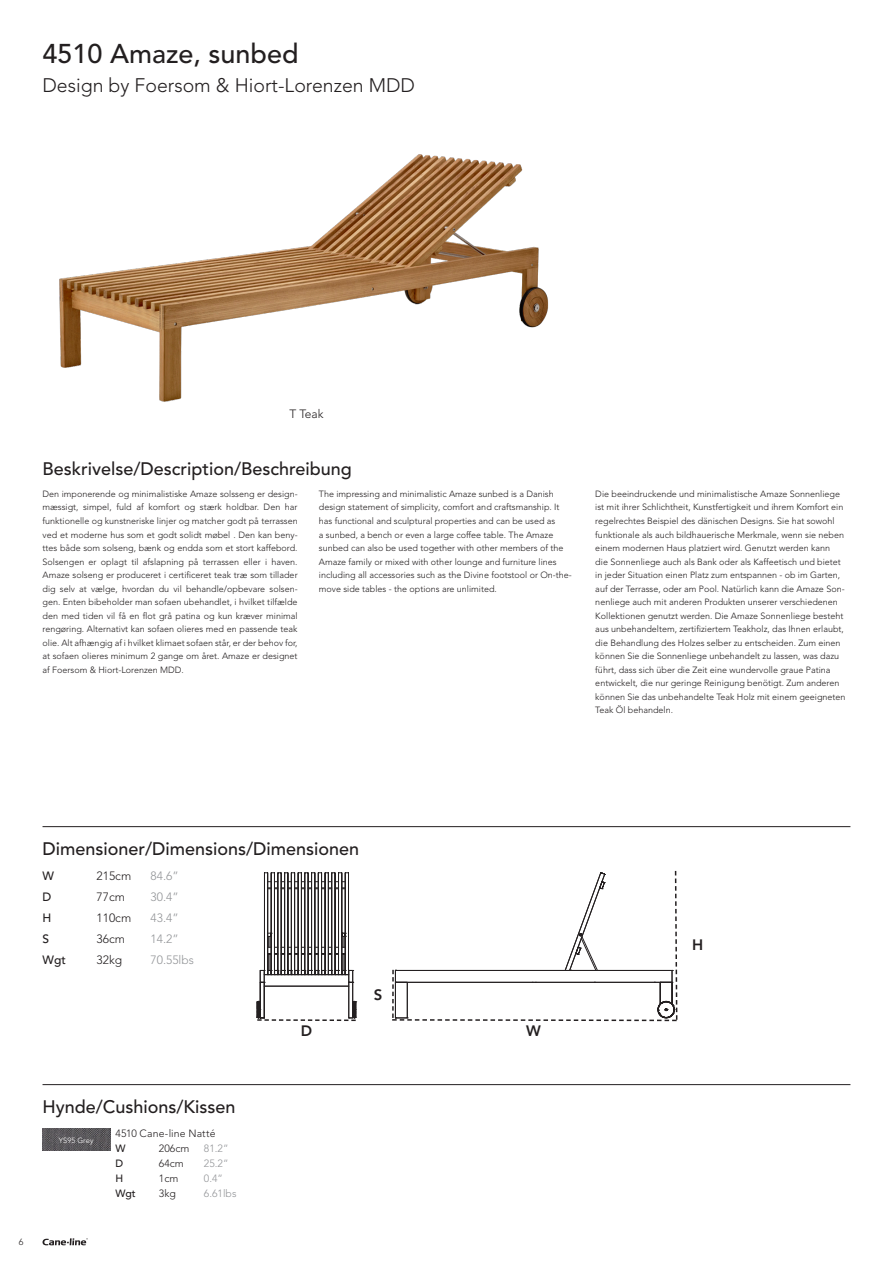
<style>
.page{position:relative;width:893px;height:1263px;background:#fff}
.page>*{position:absolute;margin:0;border:0;box-sizing:border-box;transform-origin:0 0}
.t1{font:500 27px "Avenir LT Pro";color:#231f20}
.t2{font:300 19.5px "Avenir LT Pro";color:#231f20}
.t3{font:500 18px "Avenir LT Pro";color:#231f20}
.t4{font:800 15px "Avenir LT Pro";color:#231f20}
.t5{font:300 12px "Avenir LT Pro";color:#939598}
.t6{font:300 12px "Avenir LT Pro";color:#231f20}
.t7{font:500 12px "Avenir LT Pro";color:#231f20}
.t8{font:300 10.5px "Avenir LT Pro";color:#231f20}
.t9{font:300 10.5px "Avenir LT Pro";color:#939598}
.t10{font:500 10.5px "Avenir LT Pro";color:#231f20}
.t11{font:300 9px/13.5px "Avenir LT Pro";color:#231f20}
.t12{font:300 7.5px "Avenir LT Pro";letter-spacing:.01em;color:#fff}
</style>
<div class="page">
<hr style="left:43px;top:826px;width:807px;height:1px;background:#231f20">
<hr style="left:43px;top:1084px;width:807px;height:1px;background:#231f20">
<img style="left:59px;top:154px;width:490px;height:248px">
<svg style="left:392px;top:870px;width:286px;height:152px"></svg>
<svg style="left:256px;top:872px;width:101px;height:149px"></svg>
<img style="left:43px;top:1129px;width:67px;height:22px">
<svg style="left:42px;top:1238px;width:46px;height:7px"></svg>
<p class="t1" style="left:43px;top:38px;width:258px">4510 Amaze, sunbed</p>
<p class="t2" style="left:43px;top:73px;width:374px">Design by Foersom &amp; Hiort-Lorenzen MDD</p>
<p class="t6" style="left:289px;top:406px;width:36px">T Teak</p>
<h3 class="t3" style="left:43px;top:458px;width:311px">Beskrivelse/Description/Beschreibung</h3>
<p class="t11" style="left:43px;top:487px;width:257px;text-align:justify">Den imponerende og minimalistiske Amaze solsseng er design&shy;mæssigt, simpel, fuld af komfort og stærk holdbar. Den har funktionelle og kunstneriske linjer og matcher godt på terrassen ved et moderne hus som et godt solidt møbel . Den kan beny&shy;ttes både som solseng, bænk og endda som et stort kaffebord.<br>Solsengen er oplagt til afslapning på terrassen eller i haven.<br>Amaze solseng er produceret i certificeret teak træ som tillader dig selv at vælge, hvordan du vil behandle/opbevare solsen&shy;gen. Enten bibeholder man sofaen ubehandlet, i hvilket tilfælde den med tiden vil få en flot grå patina og kun kræver minimal rengøring. Alternativt kan sofaen olieres med en passende teak olie. Alt afhængig af i hvilket klimaet sofaen står, er der behov for, at sofaen olieres minimum 2 gange om året. Amaze er designet af Foersom &amp; Hiort-Lorenzen MDD.</p>
<p class="t11" style="left:319px;top:487px;width:254px">The impressing and minimalistic Amaze sunbed is a Danish design statement of simplicity, comfort and craftsmanship. It has functional and sculptural properties and can be used as<br>a sunbed, a bench or even a large coffee table. The Amaze sunbed can also be used together with other members of the Amaze family or mixed with other lounge and furniture lines including all accessories such as the Divine footstool or On-the&shy;move side tables - the options are unlimited.</p>
<p class="t11" style="left:595px;top:487px;width:252px">Die beeindruckende und minimalistische Amaze Sonnenliege ist mit ihrer Schlichtheit, Kunstfertigkeit und ihrem Komfort ein regelrechtes Beispiel des dänischen Designs. Sie hat sowohl funktionale als auch bildhauerische Merkmale, wenn sie neben einem modernen Haus platziert wird. Genutzt werden kann<br>die Sonnenliege auch als Bank oder als Kaffeetisch und bietet in jeder Situation einen Platz zum entspannen - ob im Garten, auf der Terrasse, oder am Pool. Natürlich kann die Amaze Son&shy;nenliege auch mit anderen Produkten unserer verschiedenen Kollektionen genutzt werden. Die Amaze Sonnenliege besteht aus unbehandeltem, zertifiziertem Teakholz, das Ihnen erlaubt, die Behandlung des Holzes selber zu entscheiden. Zum einen können Sie die Sonnenliege unbehandelt zu lassen, was dazu führt, dass sich über die Zeit eine wundervolle graue Patina entwickelt, die nur geringe Reinigung benötigt. Zum anderen können Sie das unbehandelte Teak Holz mit einem geeigneten Teak Öl behandeln.</p>
<h3 class="t3" style="left:43px;top:838px;width:318px">Dimensioner/Dimensions/Dimensionen</h3>
<p class="t7" style="left:43px;top:869px;width:13px">W</p>
<p class="t6" style="left:97px;top:869px;width:36px">215cm</p>
<p class="t5" style="left:151px;top:869px;width:30px">84.6”</p>
<p class="t7" style="left:43px;top:890px;width:10px">D</p>
<p class="t6" style="left:97px;top:890px;width:30px">77cm</p>
<p class="t5" style="left:151px;top:890px;width:30px">30.4”</p>
<p class="t7" style="left:43px;top:911px;width:10px">H</p>
<p class="t6" style="left:97px;top:911px;width:36px">110cm</p>
<p class="t5" style="left:151px;top:911px;width:30px">43.4”</p>
<p class="t7" style="left:43px;top:932px;width:8px">S</p>
<p class="t6" style="left:97px;top:932px;width:30px">36cm</p>
<p class="t5" style="left:151px;top:932px;width:30px">14.2”</p>
<p class="t7" style="left:43px;top:953px;width:25px">Wgt</p>
<p class="t6" style="left:97px;top:953px;width:27px">32kg</p>
<p class="t5" style="left:151px;top:953px;width:45px">70.55lbs</p>
<p class="t4" style="left:301px;top:1022px;width:13px">D</p>
<p class="t4" style="left:374px;top:985px;width:10px">S</p>
<p class="t11" style="left:19px;top:1235px;width:6px">6</p>
<p class="t3" style="left:43px;top:1096px;width:195px">Hynde/Cushions/Kissen</p>
<p class="t12" style="left:59px;top:1135px;width:36px">YS95 Grey</p>
<p class="t8" style="left:115px;top:1127px;width:102px">4510 Cane-line Natté</p>
<p class="t10" style="left:115px;top:1142px;width:12px">W</p>
<p class="t8" style="left:159px;top:1142px;width:32px">206cm</p>
<p class="t9" style="left:204px;top:1142px;width:26px">81.2”</p>
<p class="t10" style="left:115px;top:1157px;width:9px">D</p>
<p class="t8" style="left:159px;top:1157px;width:26px">64cm</p>
<p class="t9" style="left:204px;top:1157px;width:26px">25.2”</p>
<p class="t10" style="left:115px;top:1172px;width:9px">H</p>
<p class="t8" style="left:159px;top:1172px;width:21px">1cm</p>
<p class="t9" style="left:204px;top:1172px;width:21px">0.4”</p>
<p class="t10" style="left:115px;top:1187px;width:22px">Wgt</p>
<p class="t8" style="left:159px;top:1187px;width:18px">3kg</p>
<p class="t9" style="left:204px;top:1187px;width:34px">6.61lbs</p>
<p class="t4" style="left:526px;top:1022px;width:16px">W</p>
<p class="t4" style="left:692px;top:936px;width:13px">H</p>
</div>
